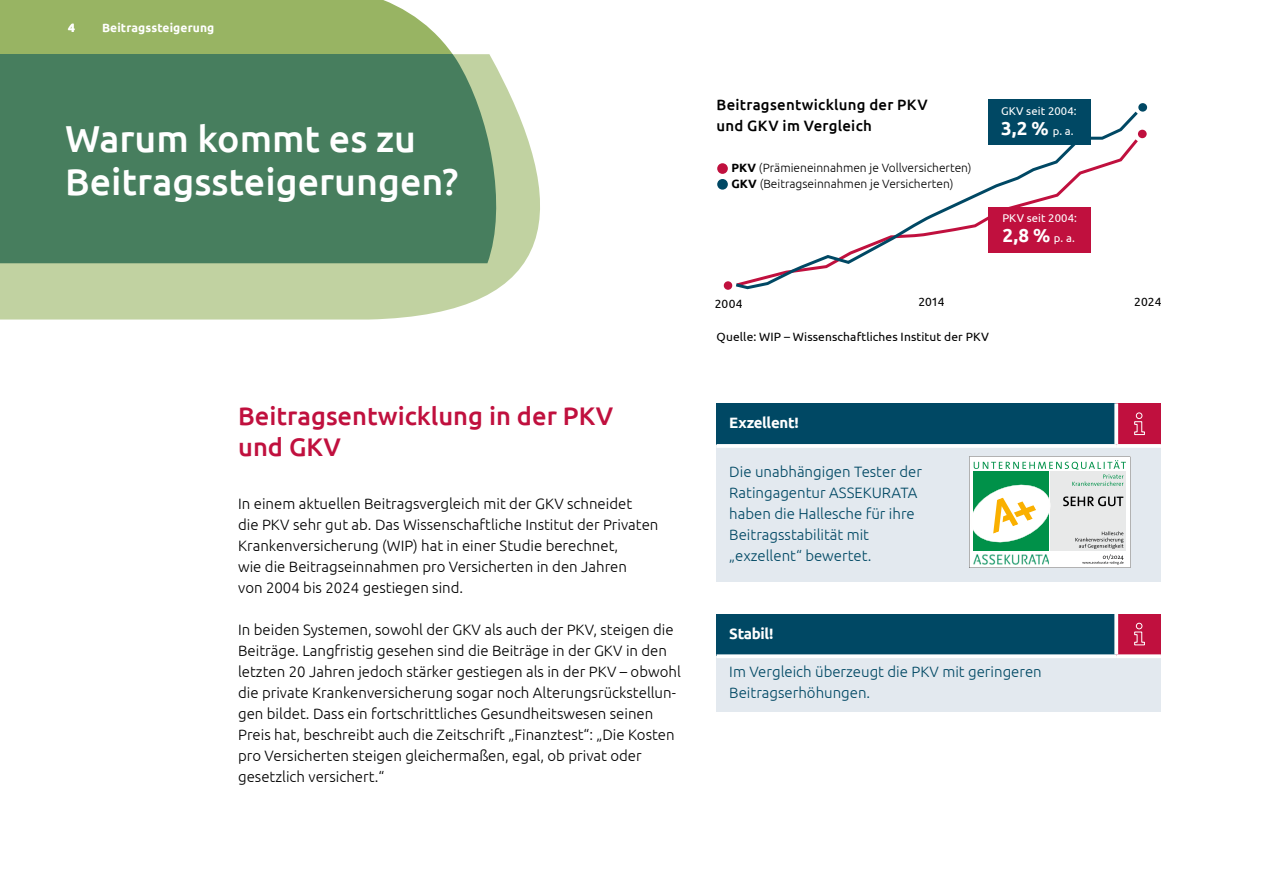
<style>
.page{position:relative;width:1263px;height:893px;background:#fff}
.page>*{position:absolute;margin:0;border:0;box-sizing:border-box;transform-origin:0 0}
.t1{font:500 37.5px/43.5px "Ubuntu";color:#fff}
.t2{font:500 25.5px/31.5px "Ubuntu";color:#c0103e}
.t3{font:700 18.75px "Ubuntu";color:#fff}
.t4{font:300 15px/21px "Ubuntu";color:#000}
.t5{font:300 15px/21px "Ubuntu";color:#004864}
.t6{font:500 15px/21px "Ubuntu";letter-spacing:.015em;color:#000}
.t7{font:700 15px "Ubuntu";letter-spacing:-.02em;color:#fff}
.t8{font:300 12px/15.8px "Ubuntu";color:#000}
.t9{font:12px "Ubuntu";letter-spacing:.01em;color:#000}
.t10{font:700 12px "Ubuntu";letter-spacing:.01em;color:#fff}
.t11{font:11.25px "Ubuntu";letter-spacing:.01em;color:#fff}
.s1{font-weight:700}
.s2{font-weight:400;font-size:11.25px}
</style>
<div class="page">
<svg style="left:0;top:91px;width:540px;height:229px;background:#c9d7ad"></svg>
<div style="left:0;top:54px;width:508px;height:209px;background:#477e5e"></div>
<div style="left:0;top:0;width:452px;height:54px;background:#98b463"></div>
<div style="left:716px;top:403px;width:400px;height:43px;background:#004864"></div>
<div style="left:1116px;top:403px;width:45px;height:43px;background:#c0103e"></div>
<div style="left:716px;top:446px;width:445px;height:136px;background:#e3e9ef"></div>
<hr style="left:716px;top:444px;width:400px;height:4px;background:#fff">
<hr style="left:1116px;top:444px;width:45px;height:4px;background:#fff">
<svg style="left:1114px;top:403px;width:4px;height:41px"></svg>
<svg style="left:1134px;top:421px;width:11px;height:14px"></svg>
<div style="left:1136px;top:412px;width:6px;height:7px;border:1px solid #fff;border-radius:50%"></div>
<div style="left:716px;top:614px;width:400px;height:42px;background:#004864"></div>
<div style="left:1116px;top:614px;width:45px;height:42px;background:#c0103e"></div>
<div style="left:716px;top:656px;width:445px;height:55px;background:#e3e9ef"></div>
<svg style="left:716px;top:654px;width:400px;height:4px;background:#e5ecef"></svg>
<svg style="left:1116px;top:654px;width:45px;height:4px"></svg>
<svg style="left:1114px;top:614px;width:4px;height:40px"></svg>
<svg style="left:1134px;top:623px;width:11px;height:23px"></svg>
<div style="left:1138px;top:130px;width:9px;height:8px;background:#c0103e;border-radius:50%"></div>
<svg style="left:732px;top:111px;width:409px;height:179px"></svg>
<div style="left:1138px;top:103px;width:9px;height:9px;background:#004864;border-radius:50%"></div>
<div style="left:724px;top:281px;width:8px;height:9px;background:#c0103e;border-radius:50%"></div>
<div style="left:988px;top:99px;width:103px;height:45px;background:#004864"></div>
<div style="left:988px;top:207px;width:103px;height:45px;background:#c0103e"></div>
<svg style="left:969px;top:457px;width:161px;height:111px"></svg>
<div style="left:717px;top:163px;width:11px;height:11px;background:#c0103e;border-radius:50%"></div>
<div style="left:717px;top:179px;width:11px;height:11px;background:#004864;border-radius:50%"></div>
<p class="t10" style="left:68px;top:20px;width:8px">4</p>
<p class="t10" style="left:102px;top:20px;width:114px">Beitragssteigerung</p>
<h1 class="t1" style="left:65px;top:115px;width:395px">Warum kommt es zu<br>Beitragssteigerungen?</h1>
<h2 class="t2" style="left:238px;top:399px;width:377px">Beitragsentwicklung in der PKV und GKV</h2>
<p class="t4" style="left:238px;top:492px;width:422px">In einem aktuellen Beitragsvergleich mit der GKV schneidet<br>die PKV sehr gut ab. Das Wissenschaftliche Institut der Privaten Krankenversicherung (WIP) hat in einer Studie berechnet,<br>wie die Beitragseinnahmen pro Versicherten in den Jahren<br>von 2004 bis 2024 gestiegen sind.</p>
<p class="t4" style="left:238px;top:618px;width:444px">In beiden Systemen, sowohl der GKV als auch der PKV, steigen die Beiträge. Langfristig gesehen sind die Beiträge in der GKV in den letzten 20 Jahren jedoch stärker gestiegen als in der PKV – obwohl die private Krankenversicherung sogar noch Alterungsrückstellun&shy;gen bildet. Dass ein fortschrittliches Gesundheitswesen seinen Preis hat, beschreibt auch die Zeitschrift „Finanztest“: „Die Kosten pro Versicherten steigen gleichermaßen, egal, ob privat oder gesetzlich versichert.“</p>
<p class="t6" style="left:716px;top:93px;width:213px">Beitragsentwicklung der PKV und GKV im Vergleich</p>
<p class="t8" style="left:731px;top:160px;width:242px"><span class="s1">PKV</span> (Prämieneinnahmen je Vollversicherten)<br><span class="s1">GKV</span> (Beitragseinnahmen je Versicherten)</p>
<p class="t11" style="left:1001px;top:104px;width:77px">GKV seit 2004:</p>
<p class="t3" style="left:1001px;top:117px;width:74px">3,2 % <span class="s2">p. a.</span></p>
<p class="t11" style="left:1002px;top:211px;width:76px">PKV seit 2004:</p>
<p class="t3" style="left:1002px;top:224px;width:74px">2,8 % <span class="s2">p. a.</span></p>
<p class="t9" style="left:715px;top:296px;width:29px">2004</p>
<p class="t9" style="left:918px;top:294px;width:28px">2014</p>
<p class="t9" style="left:1134px;top:294px;width:29px">2024</p>
<p class="t9" style="left:716px;top:329px;width:274px">Quelle: WIP – Wissenschaftliches Institut der PKV</p>
<p class="t7" style="left:729px;top:414px;width:71px">Exzellent!</p>
<p class="t5" style="left:729px;top:460px;width:194px">Die unabhängigen Tester der<br>Ratingagentur ASSEKURATA haben die Hallesche für ihre<br>Beitragsstabilität mit „exzellent“ bewertet.</p>
<p class="t7" style="left:729px;top:624px;width:46px">Stabil!</p>
<p class="t5" style="left:729px;top:660px;width:314px">Im Vergleich überzeugt die PKV mit geringeren<br>Beitragserhöhungen.</p>
</div>
